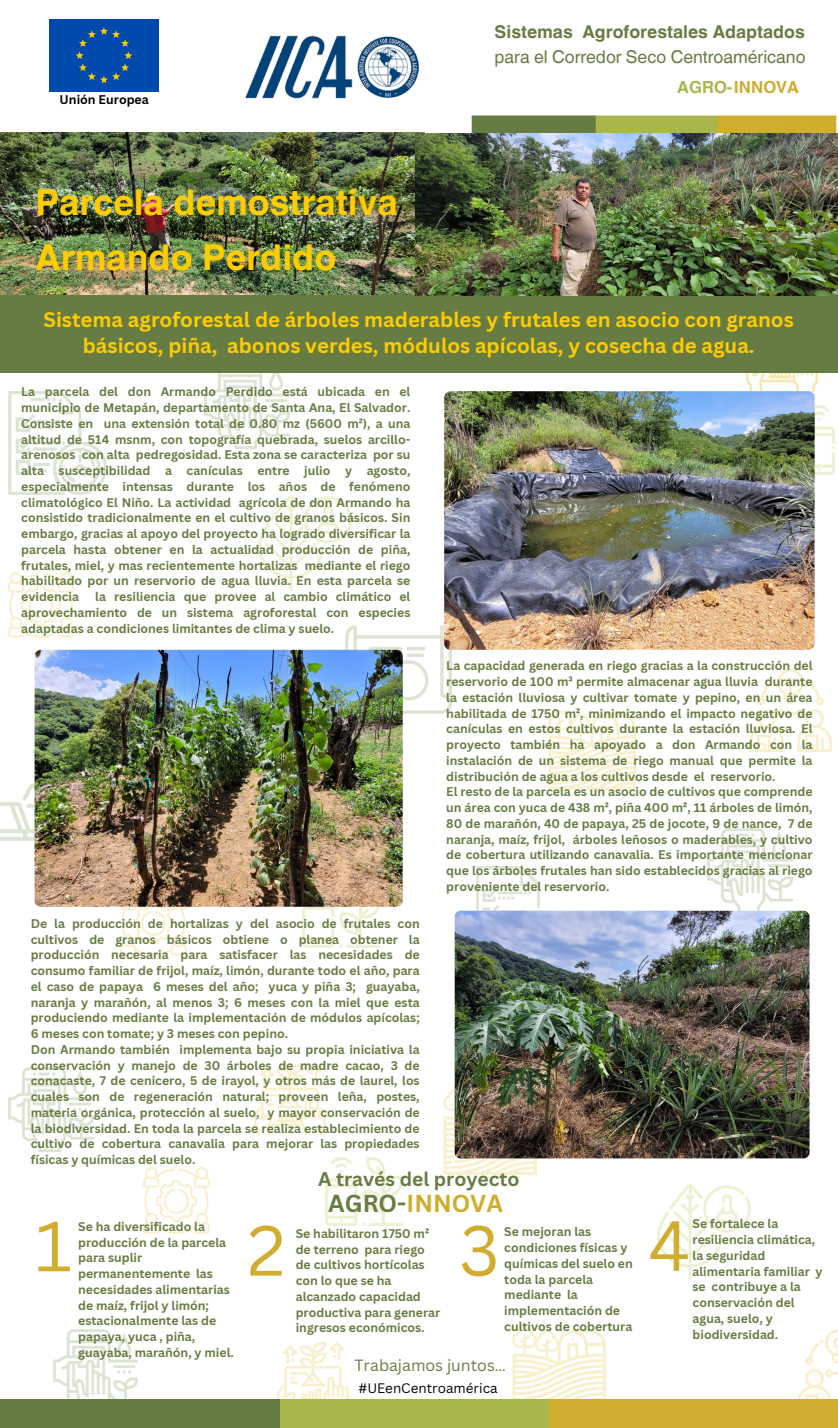
<style>
.page{position:relative;width:838px;height:1428px;background:#fff}
.page>*{position:absolute;margin:0;border:0;box-sizing:border-box;transform-origin:0 0}
.t1{font:69.3px "Canva Sans";color:#d0ad2f}
.t2{font:700 35.7px "Helvetica World";color:#fc0}
.t3{font:700 23.8px "Canva Sans";color:#d0ad2f}
.t4{font:700 20.3px/26.2px "Canva Sans";color:#fc0;text-align:center}
.t5{font:700 19.25px "Canva Sans";color:#677c43}
.t6{font:17.5px "Helvetica World";color:#677c43}
.t7{font:700 17.5px "Helvetica World";color:#677c43}
.t8{font:700 16.8px "Helvetica World";color:#d0ad2f}
.t9{font:15.75px "Canva Sans";color:#677c43}
.t10{font:13.3px "Canva Sans";color:#000}
.t11{font:700 12.25px/15.8px "Canva Sans";color:#677c43;text-align:justify}
.t12{font:700 12.25px "Canva Sans";color:#000}
.s1{color:#abb54d}
.s2{color:#677c43}
</style>
<div class="page">
<img style="left:245px;top:35px;width:174px;height:64px">
<div style="left:49px;top:19px;width:110px;height:73px;background:#004aad"></div>
<svg style="left:76px;top:27px;width:56px;height:56px"></svg>
<div style="left:472px;top:116px;width:125px;height:129px;background:#677c43"></div>
<div style="left:596px;top:116px;width:123px;height:129px;background:#abb54d"></div>
<div style="left:718px;top:116px;width:117px;height:129px;background:#d0ad2f"></div>
<hr style="left:471px;top:118px;width:3px;height:126px;background:#677c43">
<hr style="left:471px;top:116px;width:124px;height:2px;background:#677c43">
<hr style="left:595px;top:118px;width:3px;height:126px;background:#abb54d">
<hr style="left:595px;top:116px;width:122px;height:2px;background:#abb54d">
<hr style="left:717px;top:118px;width:3px;height:126px;background:#d0ad2f">
<hr style="left:833px;top:118px;width:3px;height:126px;background:#d0ad2f">
<hr style="left:717px;top:116px;width:119px;height:2px;background:#d0ad2f">
<img style="left:749px;top:670px;width:82px;height:82px">
<img style="left:476px;top:867px;width:85px;height:44px">
<img style="left:548px;top:711px;width:87px;height:79px">
<img style="left:258px;top:495px;width:93px;height:96px">
<img style="left:345px;top:626px;width:106px;height:87px">
<img style="left:121px;top:907px;width:65px;height:48px">
<img style="left:302px;top:907px;width:77px;height:41px">
<img style="left:707px;top:829px;width:84px;height:82px">
<img style="left:8px;top:391px;width:99px;height:104px">
<img style="left:814px;top:406px;width:21px;height:68px">
<img style="left:8px;top:572px;width:66px;height:66px">
<img style="left:205px;top:373px;width:84px;height:75px">
<img style="left:0;top:740px;width:35px;height:101px">
<img style="left:444px;top:1090px;width:92px;height:85px">
<img style="left:254px;top:1065px;width:71px;height:71px">
<img style="left:8px;top:1067px;width:85px;height:85px">
<img style="left:144px;top:1168px;width:65px;height:65px">
<img style="left:326px;top:1158px;width:76px;height:68px">
<img style="left:512px;top:1327px;width:93px;height:72px">
<img style="left:277px;top:1343px;width:71px;height:56px">
<img style="left:53px;top:1330px;width:85px;height:69px">
<img style="left:657px;top:1184px;width:93px;height:96px">
<img style="left:797px;top:1330px;width:40px;height:69px">
<div style="left:0;top:1399px;width:280px;height:29px;background:#677c43"></div>
<div style="left:280px;top:1399px;width:269px;height:29px;background:#abb54d"></div>
<div style="left:549px;top:1399px;width:288px;height:29px;background:#d0ad2f"></div>
<img style="left:35px;top:650px;width:367px;height:257px;border-radius:6px">
<img style="left:454px;top:911px;width:355px;height:247px;border-radius:6px">
<img style="left:746px;top:373px;width:70px;height:18px">
<img style="left:444px;top:391px;width:370px;height:259px;border-radius:6px">
<img style="left:0;top:132px;width:424px;height:163px">
<div style="left:0;top:295px;width:837px;height:78px;background:#677c43"></div>
<img style="left:415px;top:133px;width:422px;height:162px">
<p class="t12" style="left:60px;top:91px;width:91px">Unión Europea</p>
<p class="t2" style="left:36px;top:173px;width:364px">Parcela demostrativa</p>
<p class="t2" style="left:36px;top:228px;width:302px">Armando Perdido</p>
<p class="t7" style="left:494px;top:17px;width:311px">Sistemas Agroforestales Adaptados</p>
<p class="t6" style="left:494px;top:46px;width:312px">para el Corredor Seco Centroaméricano</p>
<p class="t8" style="left:677px;top:74px;width:123px"><span class="s1">AGRO-</span>INNOVA</p>
<p class="t4" style="left:44px;top:306px;width:751px">Sistema agroforestal de árboles maderables y frutales en asocio con granos básicos, piña, abonos verdes, módulos apícolas, y cosecha de agua.</p>
<p class="t11" style="left:21px;top:384px;width:390px">La parcela del don Armando Perdido está ubicada en el municipio de Metapán, departamento de Santa Ana, El Salvador.<br>Consiste en una extensión total de 0.80 mz (5600 m²), a una altitud de 514 msnm, con topografía quebrada, suelos arcillo&shy;arenosos con alta pedregosidad. Esta zona se caracteriza por su alta susceptibilidad a canículas entre julio y agosto, especialmente intensas durante los años de fenómeno climatológico El Niño. La actividad agrícola de don Armando ha consistido tradicionalmente en el cultivo de granos básicos. Sin embargo, gracias al apoyo del proyecto ha logrado diversificar la parcela hasta obtener en la actualidad producción de piña, frutales, miel, y mas recientemente hortalizas mediante el riego habilitado por un reservorio de agua lluvia. En esta parcela se evidencia</p>
<p class="t11" style="left:21px;top:589px;width:390px;text-indent:74px">la resiliencia que provee al cambio climático el aprovechamiento de un sistema agroforestal con especies adaptadas a condiciones limitantes de clima y suelo.</p>
<p class="t11" style="left:31px;top:915px;width:390px">De la producción de hortalizas y del asocio de frutales con cultivos de granos básicos obtiene o planea obtener la producción necesaria para satisfacer las necesidades de consumo familiar de frijol, maíz, limón, durante todo el año, para el caso de papaya 6 meses del año; yuca y piña 3; guayaba, naranja y marañón, al menos 3; 6 meses con la miel que esta produciendo mediante la implementación de módulos apícolas; 6 meses con tomate; y 3 meses con pepino.</p>
<p class="t11" style="left:31px;top:1041px;width:390px">Don Armando también implementa bajo su propia iniciativa la conservación y manejo de 30 árboles de madre cacao, 3 de conacaste, 7 de cenicero, 5 de irayol, y otros más de laurel, los cuales son de regeneración natural; proveen leña, postes, materia orgánica, protección al suelo, y mayor conservación de la biodiversidad. En toda la parcela se realiza establecimiento de cultivo de cobertura canavalia para mejorar las propiedades físicas y químicas del suelo.</p>
<p class="t11" style="left:446px;top:658px;width:368px">La capacidad generada en riego gracias a la construcción del reservorio de 100 m³ permite almacenar agua lluvia durante la estación lluviosa y cultivar tomate y pepino, en un área habilitada de 1750 m², minimizando el impacto negativo de canículas en estos cultivos durante la estación lluviosa. El proyecto también ha apoyado a don Armando con la instalación de un sistema de riego manual que permite la distribución de agua a los cultivos desde el reservorio.</p>
<p class="t11" style="left:446px;top:784px;width:368px">El resto de la parcela es un asocio de cultivos que comprende un área con yuca de 438 m², piña 400 m², 11 árboles de limón, 80 de marañón, 40 de papaya, 25 de jocote, 9 de nance, 7 de naranja, maíz, frijol, árboles leñosos o maderables, y cultivo de cobertura utilizando canavalia. Es importante mencionar que los árboles frutales han sido establecidos gracias al riego proveniente del reservorio.</p>
<p class="t5" style="left:318px;top:1166px;width:203px">A través del proyecto</p>
<p class="t3" style="left:328px;top:1187px;width:176px"><span class="s2">AGRO-</span>INNOVA</p>
<p class="t11" style="left:78px;top:1218px;width:157px;text-align:left">Se ha diversificado la producción de la parcela para suplir permanentemente las necesidades alimentarias de maíz, frijol y limón; estacionalmente las de papaya, yuca , piña, guayaba, marañón, y miel.</p>
<p class="t11" style="left:504px;top:1224px;width:130px;text-align:left">Se mejoran las condiciones físicas y químicas del suelo en toda la parcela mediante la implementación de cultivos de cobertura</p>
<p class="t11" style="left:692px;top:1216px;width:132px;text-align:left">Se fortalece la resiliencia climática, la seguridad alimentaria familiar y se contribuye a la conservación del agua, suelo, y biodiversidad.</p>
<p class="t1" style="left:35px;top:1197px;width:38px">1</p>
<p class="t1" style="left:247px;top:1202px;width:40px">2</p>
<p class="t1" style="left:459px;top:1202px;width:42px">3</p>
<p class="t1" style="left:648px;top:1197px;width:43px">4</p>
<p class="t11" style="left:296px;top:1225px;width:146px;text-align:left">Se habilitaron 1750 m² de terreno para riego de cultivos hortícolas con lo que se ha alcanzado capacidad productiva para generar ingresos económicos.</p>
<p class="t9" style="left:354px;top:1354px;width:153px">Trabajamos juntos…</p>
<p class="t10" style="left:358px;top:1379px;width:140px">#UEenCentroamérica</p>
</div>
